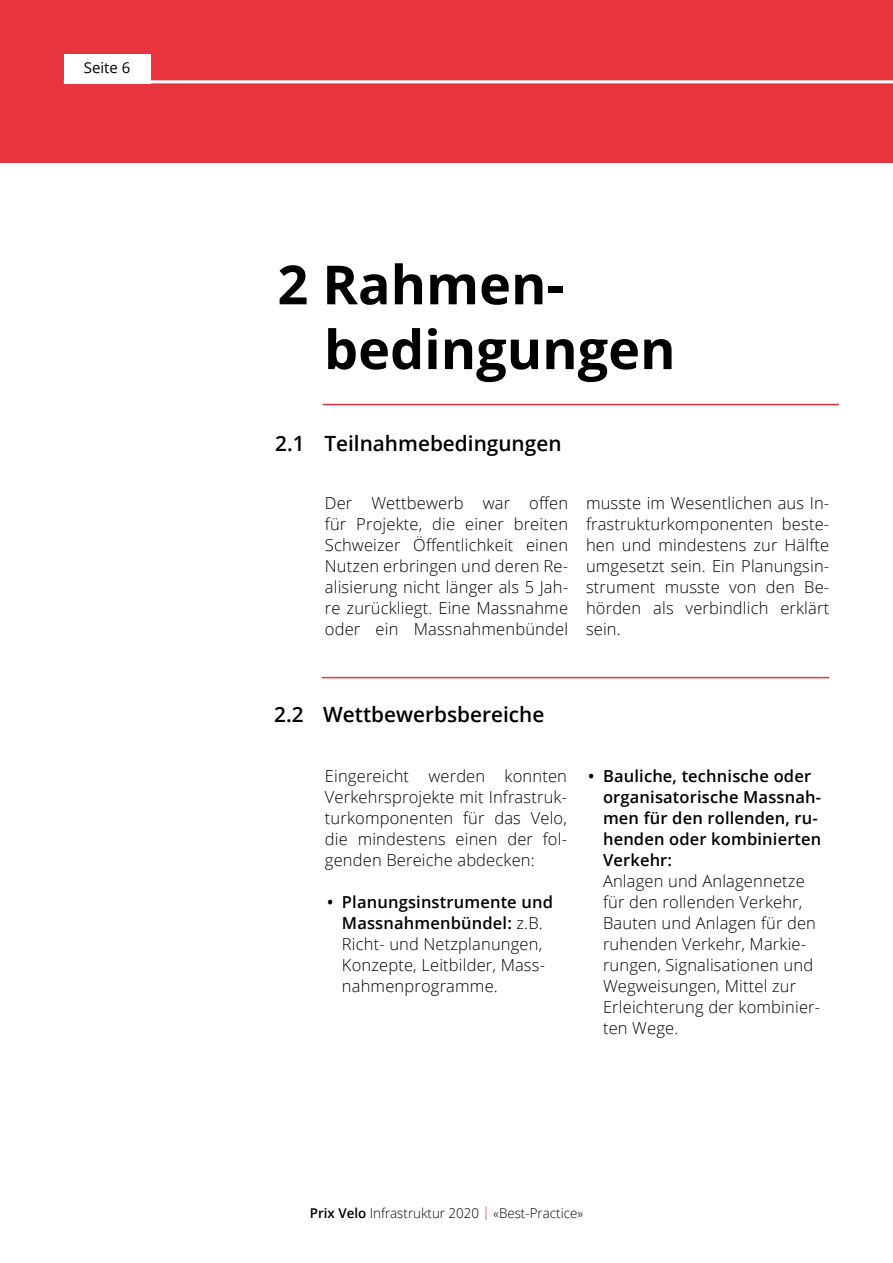
<style>
.page{position:relative;width:893px;height:1263px;background:#fff}
.page>*{position:absolute;margin:0;border:0;box-sizing:border-box;transform-origin:0 0}
.t1{font:700 54px/64.8px "Open Sans";color:#000}
.t2{font:600 21px "Open Sans";color:#000}
.t3{font:300 16.5px/21px "Open Sans";letter-spacing:.01em;color:#000;text-align:justify}
.t4{font:600 16.5px/21px "Open Sans";letter-spacing:.01em;color:#000}
.t5{font:15px "Open Sans";color:#000}
.t6{font:300 13.5px "Open Sans";color:#000}
.s1{font-weight:600}
.s2{color:#e7343f}
</style>
<div class="page">
<div style="left:0;top:0;width:893px;height:163px;background:#e7343f"></div>
<hr style="left:64px;top:80px;width:829px;height:3px;background:#fff">
<div style="left:64px;top:54px;width:87px;height:29px;background:#fff"></div>
<hr style="left:322px;top:677px;width:507px;height:1px;background:#e7343f">
<hr style="left:323px;top:404px;width:516px;height:1px;background:#d7313b">
<p class="t5" style="left:84px;top:58px;width:48px">Seite 6</p>
<h1 class="t1" style="left:324px;top:251px;width:353px;text-indent:-46px">2 Rahmen&shy;bedingungen</h1>
<p class="t2" style="left:275px;top:429px;width:288px">2.1 Teilnahmebedingungen</p>
<p class="t3" style="left:325px;top:492px;width:245px">Der Wettbewerb war offen für Projekte, die einer breiten Schweizer Öffentlichkeit einen Nutzen erbringen und deren Re&shy;alisierung nicht länger als 5 Jah&shy;re zurückliegt. Eine Massnahme oder ein Massnahmenbündel</p>
<p class="t3" style="left:586px;top:492px;width:245px">musste im Wesentlichen aus In&shy;frastrukturkomponenten beste&shy;hen und mindestens zur Hälfte umgesetzt sein. Ein Planungsin&shy;strument musste von den Be&shy;hörden als verbindlich erklärt sein.</p>
<p class="t2" style="left:274px;top:700px;width:272px">2.2 Wettbewerbsbereiche</p>
<p class="t3" style="left:325px;top:765px;width:244px">Eingereicht werden konnten Verkehrsprojekte mit Infrastruk&shy;turkomponenten für das Velo, die mindestens einen der fol&shy;genden Bereiche abdecken:</p>
<p class="t3" style="left:342px;top:891px;width:213px;text-align:left;text-indent:-15px"><span class="s1">• Planungsinstrumente und<br>Massnahmenbündel:</span> z.B.<br>Richt- und Netzplanungen,<br>Konzepte, Leitbilder, Mass&shy;nahmenprogramme.</p>
<p class="t4" style="left:603px;top:765px;width:220px;text-indent:-15px">• Bauliche, technische oder organisatorische Massnah&shy;men für den rollenden, ru&shy;henden oder kombinierten<br>Verkehr:</p>
<p class="t3" style="left:603px;top:870px;width:219px;text-align:left">Anlagen und Anlagennetze für den rollenden Verkehr,<br>Bauten und Anlagen für den ruhenden Verkehr, Markie&shy;rungen, Signalisationen und<br>Wegweisungen, Mittel zur<br>Erleichterung der kombinier&shy;ten Wege.</p>
<p class="t6" style="left:310px;top:1204px;width:275px"><span class="s1">Prix Velo</span> Infrastruktur 2020 <span class="s2">|</span> «Best-Practice»</p>
</div>
